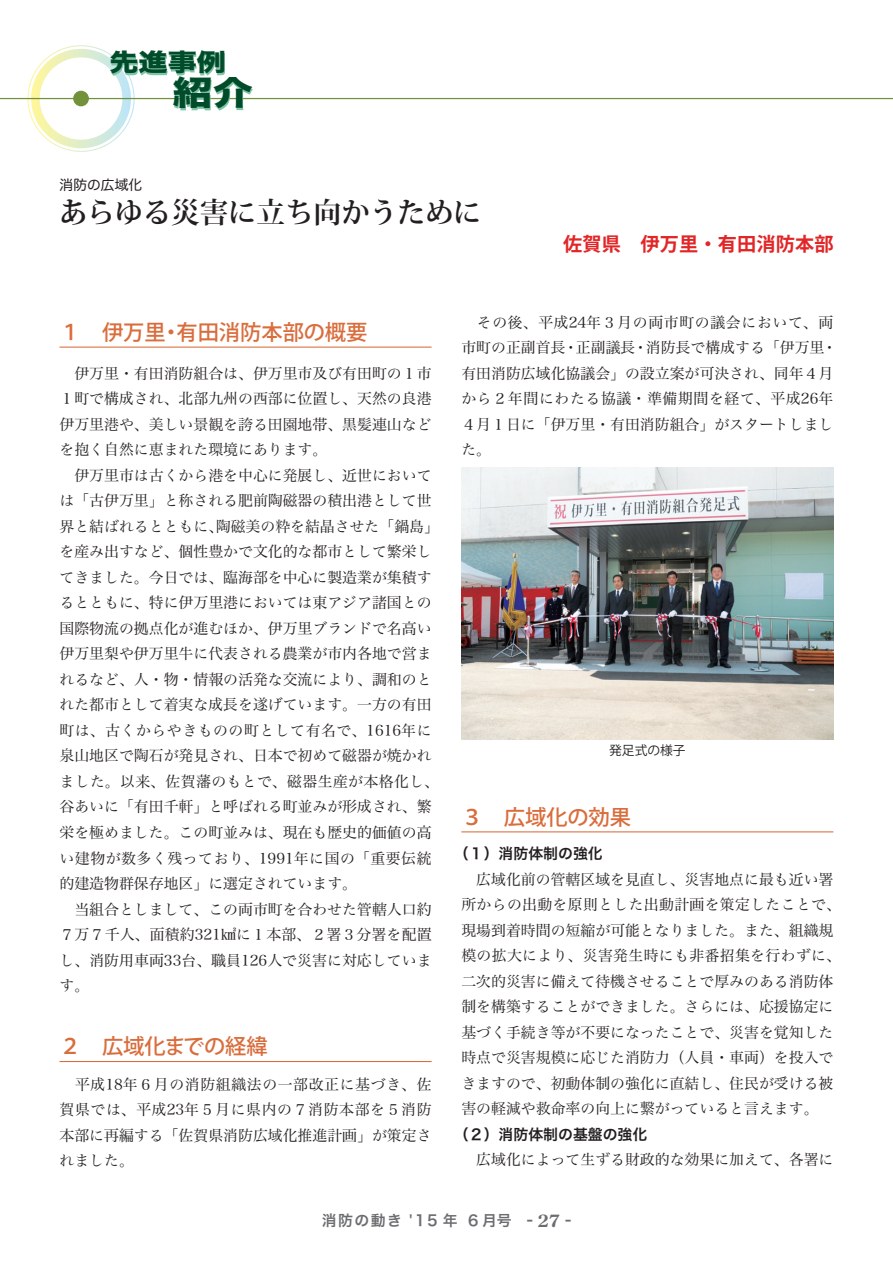
<style>
.page{position:relative;width:893px;height:1263px;background:#fff}
.page>*{position:absolute;margin:0;border:0;box-sizing:border-box;transform-origin:0 0}
.t1{font:33.3px "Hira Kaku Std N W8";color:#004c2a;scale:1.21 1}
.t2{font:700 28.65px "Koz Min Pro";letter-spacing:-.015em;color:#231f20}
.t3{font:24.15px "Hira Kaku Std N W8";color:#004c2a;scale:1.21 1}
.t4{font:500 21.3px "Koz Go Pro";color:#d96d3c}
.t5{font:700 19.2px "Koz Go Pro";letter-spacing:.01em;color:#e22526}
.t6{font:14.85px/25.5px "Hira Min Pro N W3";color:#231f20}
.t7{font:14.85px "Hira Kaku Pro N W6";color:#231f20}
.t8{font:14.85px "Hira Kaku Pro W6";letter-spacing:.1em;color:#6c6d70}
.t9{font:13.8px "Hira Maru Pro W4";color:#231f20}
.t10{font:12.75px "Koz Go Pro";color:#231f20}
.s1{font-family:"Century Old Style Std";font-weight:700;font-size:16.95px}
</style>
<div class="page">
<hr style="left:60px;top:347px;width:372px;height:1px;background:#d96d3c">
<hr style="left:60px;top:1061px;width:372px;height:1px;background:#d96d3c">
<img style="left:461px;top:468px;width:372px;height:272px">
<hr style="left:461px;top:831px;width:372px;height:1px;background:#d96d3c">
<hr style="left:0;top:98px;width:893px;height:1px;background:#71923b">
<svg style="left:27px;top:45px;width:226px;height:107px"></svg>
<h3 class="t3" style="left:109px;top:49px;width:98px">先進事例</h3>
<h1 class="t1" style="left:173px;top:74px;width:68px">紹介</h1>
<p class="t9" style="left:60px;top:173px;width:84px">消防の広域化</p>
<h2 class="t2" style="left:59px;top:192px;width:424px">あらゆる災害に立ち向かうために</h2>
<p class="t5" style="left:563px;top:231px;width:272px">佐賀県　伊万里・有田消防本部</p>
<h3 class="t4" style="left:60px;top:318px;width:309px">１　伊万里・有田消防本部の概要</h3>
<p class="t6" style="left:60px;top:359px;width:381px">　伊万里・有田消防組合は、伊万里市及び有田町の１市<br>１町で構成され、北部九州の西部に位置し、天然の良港伊万里港や、美しい景観を誇る田園地帯、黒髪連山などを抱く自然に恵まれた環境にあります。<br>　伊万里市は古くから港を中心に発展し、近世においては「古伊万里」と称される肥前陶磁器の積出港として世界と結ばれるとともに、陶磁美の粋を結晶させた「鍋島」を産み出すなど、個性豊かで文化的な都市として繁栄してきました。今日では、臨海部を中心に製造業が集積するとともに、特に伊万里港においては東アジア諸国との国際物流の拠点化が進むほか、伊万里ブランドで名高い伊万里梨や伊万里牛に代表される農業が市内各地で営まれるなど、人・物・情報の活発な交流により、調和のとれた都市として着実な成長を遂げています。一方の有田町は、古くからやきものの町として有名で、1616年に泉山地区で陶石が発見され、日本で初めて磁器が焼かれました。以来、佐賀藩のもとで、磁器生産が本格化し、谷あいに「有田千軒」と呼ばれる町並みが形成され、繁栄を極めました。この町並みは、現在も歴史的価値の高い建物が数多く残っており、1991年に国の「重要伝統的建造物群保存地区」に選定されています。<br>　当組合としまして、この両市町を合わせた管轄人口約<br>７万７千人、面積約321㎢に１本部、２署３分署を配置し、消防用車両33台、職員126人で災害に対応しています。</p>
<h3 class="t4" style="left:60px;top:1033px;width:210px">２　広域化までの経緯</h3>
<p class="t6" style="left:60px;top:1070px;width:374px;text-align:justify">　平成18年６月の消防組織法の一部改正に基づき、佐賀県では、平成23年５月に県内の７消防本部を５消防本部に再編する「佐賀県消防広域化推進計画」が策定されました。</p>
<p class="t6" style="left:461px;top:308px;width:377px">　その後、平成24年３月の両市町の議会において、両市町の正副首長・正副議長・消防長で構成する「伊万里・有田消防広域化協議会」の設立案が可決され、同年４月から２年間にわたる協議・準備期間を経て、平成26年<br>４月１日に「伊万里・有田消防組合」がスタートしました。</p>
<p class="t10" style="left:609px;top:742px;width:78px">発足式の様子</p>
<h3 class="t4" style="left:461px;top:803px;width:171px">３　広域化の効果</h3>
<p class="t7" style="left:454px;top:840px;width:150px">（１）消防体制の強化</p>
<p class="t6" style="left:461px;top:865px;width:381px">　広域化前の管轄区域を見直し、災害地点に最も近い署所からの出動を原則とした出動計画を策定したことで、現場到着時間の短縮が可能となりました。また、組織規模の拡大により、災害発生時にも非番招集を行わずに、二次的災害に備えて待機させることで厚みのある消防体制を構築することができました。さらには、応援協定に基づく手続き等が不要になったことで、災害を覚知した時点で災害規模に応じた消防力（人員・車両）を投入できますので、初動体制の強化に直結し、住民が受ける被害の軽減や救命率の向上に繋がっていると言えます。</p>
<p class="t7" style="left:454px;top:1121px;width:195px">（２）消防体制の基盤の強化</p>
<p class="t6" style="left:461px;top:1146px;width:374px">　広域化によって生ずる財政的な効果に加えて、各署に</p>
<p class="t8" style="left:322px;top:1207px;width:251px">消防の動き '15 年 ６月号 - <span class="s1">27</span> -</p>
</div>
